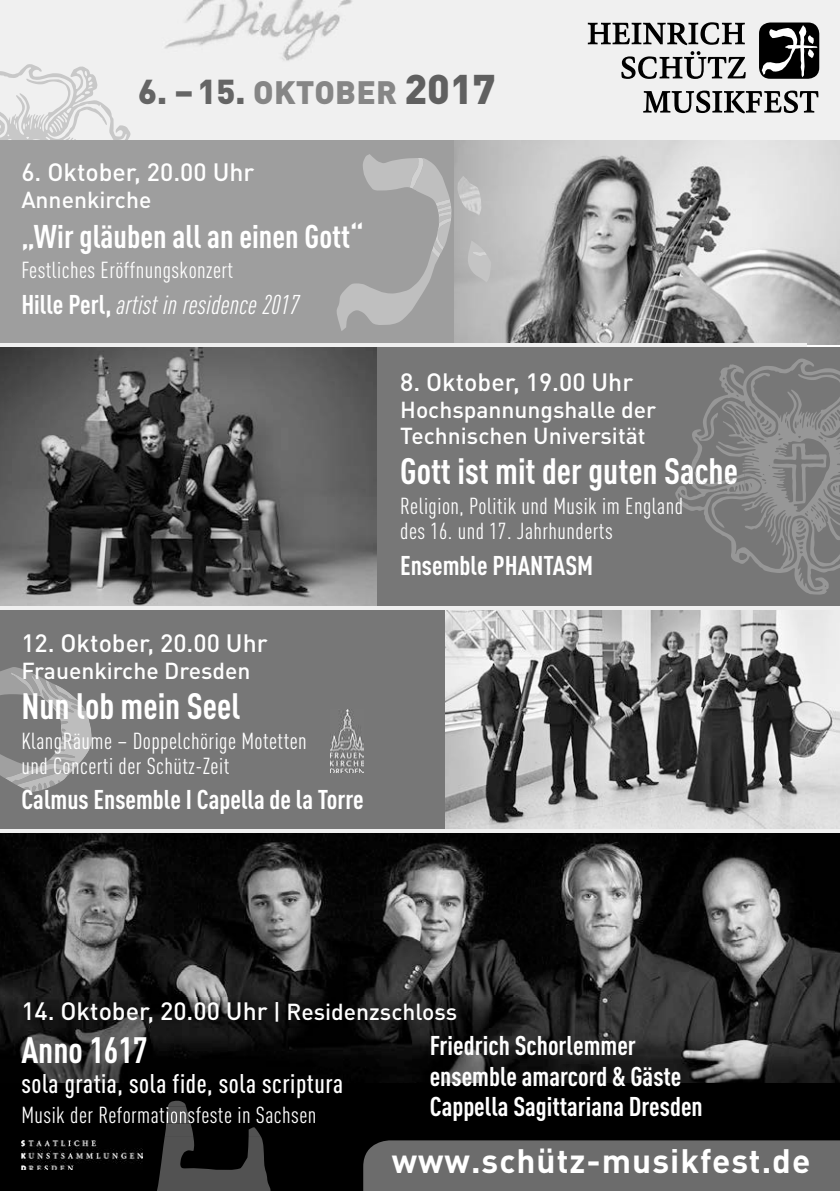
<style>
.page{position:relative;width:840px;height:1191px;background:#fff}
.page>*{position:absolute;margin:0;border:0;box-sizing:border-box;transform-origin:0 0}
.t1{font:700 condensed 36.2px "DINOT";color:#fff}
.t2{font:700 33.4px "DINOT";letter-spacing:.03em;color:#fff}
.t3{font:700 condensed 32.4px "DINOT";color:#fff}
.t4{font:900 32px "DINOT";letter-spacing:.01em;color:#868686}
.t5{font:700 condensed 26.8px/30.4px "DINOT";color:#fff}
.t6{font:italic condensed 26.8px "DINOT";letter-spacing:.01em;color:#fff}
.t7{font:500 condensed 26.6px "DINOT";letter-spacing:.02em;color:#fff}
.t8{font:500 24.8px "DINOT";color:#fff}
.t9{font:condensed 22.8px/24.8px "DINOT";letter-spacing:.02em;color:#fff}
.t10{font:500 22.8px/26.6px "DINOT";color:#fff}
.s1{font-size:34.2px;color:#656565}
.s2{font-size:41px;color:#606060}
.s3{font-weight:700;font-style:normal}
.s4{font-size:22.8px}
</style>
<div class="page">
<img style="left:0;top:832px;width:839px;height:251px">
<img style="left:0;top:997px;width:559px;height:86px">
<div style="left:0;top:1083px;width:839px;height:108px;background:#000"></div>
<div style="left:0;top:607px;width:445px;height:224px;background:#777"></div>
<svg style="left:0;top:667px;width:92px;height:125px"></svg>
<div style="left:0;top:137px;width:461px;height:208px;background:#9e9e9e"></div>
<img style="left:454px;top:140px;width:385px;height:205px">
<svg style="left:337px;top:154px;width:114px;height:177px"></svg>
<img style="left:467px;top:240px;width:24px;height:42px">
<img style="left:472px;top:252px;width:14px;height:4px">
<img style="left:0;top:346px;width:377px;height:260px">
<div style="left:377px;top:346px;width:462px;height:261px;background:#777"></div>
<img style="left:445px;top:609px;width:394px;height:220px">
<hr style="left:0;top:606px;width:839px;height:3px;background:#f0f0f0">
<hr style="left:0;top:829px;width:839px;height:3px;background:#f0f0f0">
<hr style="left:0;top:343px;width:806px;height:3px;background:#f0f0f0">
<img style="left:168px;top:1100px;width:18px;height:6px">
<svg style="left:157px;top:1136px;width:113px;height:55px"></svg>
<img style="left:165px;top:1123px;width:95px;height:13px">
<img style="left:166px;top:1106px;width:24px;height:17px">
<img style="left:330px;top:709px;width:33px;height:64px">
<img style="left:21px;top:1140px;width:122px;height:30px">
<div style="left:0;top:0;width:839px;height:140px;background:#f0f0f0"></div>
<svg style="left:643px;top:91px;width:175px;height:22px"></svg>
<svg style="left:621px;top:51px;width:124px;height:28px"></svg>
<svg style="left:587px;top:22px;width:157px;height:23px"></svg>
<div style="left:758px;top:23px;width:60px;height:56px;background:#000;border-radius:11px"></div>
<svg style="left:761px;top:25px;width:56px;height:52px"></svg>
<img style="left:165px;top:0;width:187px;height:61px">
<svg style="left:675px;top:358px;width:164px;height:236px"></svg>
<svg style="left:0;top:64px;width:131px;height:76px"></svg>
<img style="left:456px;top:176px;width:25px;height:40px">
<div style="left:363px;top:1140px;width:477px;height:51px;background:#6c6c6c"></div>
<h3 class="t4" style="left:138px;top:70px;width:359px"><span class="s1">6. – 15.</span> OKTOBER <span class="s2">2017</span></h3>
<p class="t8" style="left:21px;top:156px;width:234px">6. Oktober, 20.00 Uhr</p>
<p class="t10" style="left:21px;top:186px;width:131px">Annenkirche</p>
<h3 class="t3" style="left:21px;top:217px;width:343px">„Wir gläuben all an einen Gott“</h3>
<p class="t9" style="left:21px;top:257px;width:213px">Festliches Eröffnungskonzert</p>
<p class="t6" style="left:21px;top:289px;width:279px"><span class="s3">Hille Perl,</span> artist in residence 2017</p>
<p class="t8" style="left:21px;top:626px;width:248px">12. Oktober, 20.00 Uhr</p>
<p class="t10" style="left:21px;top:656px;width:231px">Frauenkirche Dresden</p>
<h1 class="t1" style="left:21px;top:683px;width:220px">Nun lob mein Seel</h1>
<p class="t9" style="left:21px;top:728px;width:287px">KlangRäume – Doppelchörige Motetten und Concerti der Schütz-Zeit</p>
<p class="t5" style="left:21px;top:784px;width:344px">Calmus Ensemble I Capella de la Torre</p>
<p class="t8" style="left:400px;top:365px;width:234px">8. Oktober, 19.00 Uhr</p>
<p class="t10" style="left:400px;top:395px;width:257px">Hochspannungshalle der<br>Technischen Universität</p>
<h1 class="t1" style="left:400px;top:449px;width:339px">Gott ist mit der guten Sache</h1>
<p class="t9" style="left:400px;top:494px;width:284px">Religion, Politik und Musik im England</p>
<p class="t9" style="left:400px;top:518px;width:214px">des 16. und 17. Jahrhunderts</p>
<p class="t5" style="left:400px;top:550px;width:194px">Ensemble PHANTASM</p>
<p class="t8" style="left:21px;top:993px;width:437px">14. Oktober, 20.00 Uhr <span class="s4">| Residenzschloss</span></p>
<p class="t5" style="left:429px;top:1030px;width:274px">Friedrich Schorlemmer ensemble amarcord &amp; Gäste<br>Cappella Sagittariana Dresden</p>
<h1 class="t1" style="left:21px;top:1027px;width:128px">Anno 1617</h1>
<p class="t7" style="left:21px;top:1067px;width:323px">sola gratia, sola fide, sola scriptura</p>
<p class="t9" style="left:21px;top:1102px;width:296px">Musik der Reformationsfeste in Sachsen</p>
<h2 class="t2" style="left:391px;top:1138px;width:420px">www.schütz-musikfest.de</h2>
</div>
